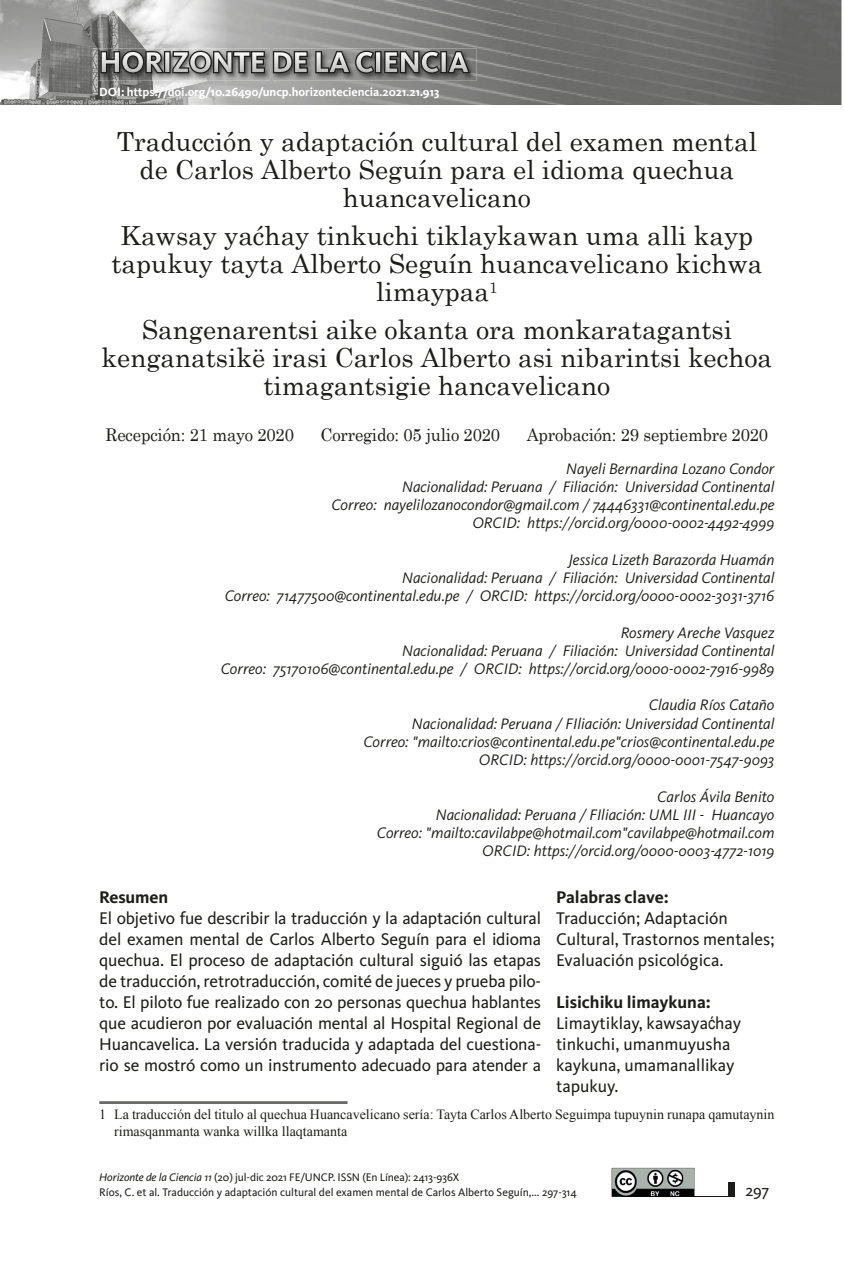
<style>
.page{position:relative;width:844px;height:1265px;background:#fff}
.page>*{position:absolute;margin:0;border:0;box-sizing:border-box;transform-origin:0 0}
.t1{font:700 29.57px "Kievit";color:#fff}
.t2{font:26.25px/28px "Century Schoolbook";color:#1d1d1b;text-align:center}
.t3{font:17.5px/21px "Kievit";color:#1d1d1b}
.t4{font:17.5px "Century Schoolbook";letter-spacing:-.01em;color:#1d1d1b;scale:.95 1}
.t5{font:700 17.5px "Kievit";letter-spacing:-.01em;color:#1d1d1b}
.t6{font:16.62px "Kievit";color:#1d1d1b}
.t7{font:italic 15.75px/18.2px "Kievit";color:#1d1d1b;text-align:right}
.t8{font:14px/16.8px "Times New Roman";color:#1d1d1b}
.t9{font:700 12.25px "Kievit";letter-spacing:-.01em;color:#fff}
.t10{font:11.38px/14.9px "Kievit";color:#1d1d1b}
.s1{font-weight:700}
.s2{font-family:"Arial Narrow"}
.s3{font-style:italic}
</style>
<div class="page">
<img style="left:0;top:0;width:841px;height:105px">
<img style="left:98px;top:48px;width:172px;height:33px">
<img style="left:272px;top:48px;width:204px;height:33px">
<img style="left:270px;top:48px;width:2px;height:33px">
<svg style="left:99px;top:49px;width:277px;height:27px"></svg>
<div style="left:374px;top:51px;width:7px;height:22px;border:3px solid #1d1d1b"></div>
<svg style="left:383px;top:49px;width:89px;height:26px"></svg>
<hr style="left:622px;top:1196px;width:109px;height:1px;background:#1d1d1b">
<div style="left:728px;top:1182px;width:6px;height:15px;background:#1d1d1b"></div>
<img style="left:611px;top:1168px;width:83px;height:29px">
<img style="left:622px;top:1196px;width:72px;height:1px">
<hr style="left:99px;top:1102px;width:248px;height:1px;background:#1d1d1b">
<hr style="left:99px;top:1103px;width:248px;height:1px;background:#1d1d1b">
<h1 class="t1" style="left:99px;top:45px;width:371px">HORIZONTE DE LA CIENCIA</h1>
<p class="t9" style="left:99px;top:84px;width:341px">DOI: https://doi.org/10.26490/uncp.horizonteciencia.2021.21.913</p>
<h2 class="t2" style="left:117px;top:126px;width:641px">Traducción y adaptación cultural del examen mental de Carlos Alberto Seguín para el idioma quechua huancavelicano</h2>
<h2 class="t2" style="left:111px;top:220px;width:652px">Kawsay yaćhay tinkuchi tiklaykawan uma alli kayp tapukuy tayta Alberto Seguín huancavelicano kichwa limaypaa<sup>1</sup></h2>
<h2 class="t2" style="left:102px;top:314px;width:672px">Sangenarentsi aike okanta ora monkaratagantsi kenganatsikë irasi Carlos Alberto asi nibarintsi kechoa timagantsigie hancavelicano</h2>
<p class="t4" style="left:106px;top:420px;width:200px">Recepción: 21 mayo 2020</p>
<p class="t4" style="left:320px;top:420px;width:190px">Corregido: 05 julio 2020</p>
<p class="t4" style="left:526px;top:420px;width:255px">Aprobación: 29 septiembre 2020</p>
<p class="t7" style="left:331px;top:459px;width:444px">Nayeli Bernardina Lozano Condor<br>Nacionalidad: Peruana / Filiación: Universidad Continental<br>Correo: nayelilozanocondor@gmail.com / 74446331@continental.edu.pe ORCID: https://orcid.org/0000-0002-4492-4999</p>
<p class="t7" style="left:225px;top:550px;width:551px">Jessica Lizeth Barazorda Huamán<br>Nacionalidad: Peruana / Filiación: Universidad Continental<br>Correo: 71477500@continental.edu.pe / ORCID: https://orcid.org/0000-0002-3031-3716</p>
<p class="t7" style="left:221px;top:623px;width:555px">Rosmery Areche Vasquez<br>Nacionalidad: Peruana / Filiación: Universidad Continental<br>Correo: 75170106@continental.edu.pe / ORCID: https://orcid.org/0000-0002-7916-9989</p>
<p class="t7" style="left:363px;top:696px;width:412px">Claudia Ríos Cataño<br>Nacionalidad: Peruana / FIliación: Universidad Continental Correo: "mailto:crios@continental.edu.pe"crios@continental.edu.pe ORCID: https://orcid.org/0000-0001-7547-9093</p>
<p class="t7" style="left:377px;top:787px;width:399px">Carlos Ávila Benito<br>Nacionalidad: Peruana / FIliación: UML III - Huancayo<br>Correo: "mailto:cavilabpe@hotmail.com"cavilabpe@hotmail.com ORCID: https://orcid.org/0000-0003-4772-1019</p>
<p class="t5" style="left:99px;top:887px;width:70px">Resumen</p>
<p class="t3" style="left:99px;top:908px;width:443px;text-align:justify">El objetivo fue describir la traducción y la adaptación cultural del examen mental de Carlos Alberto Seguín para el idioma quechua. El proceso de adaptación cultural siguió las etapas de traducción, retrotraducción, comité de jueces y prueba pilo&shy;to. El piloto fue realizado con 20 personas quechua hablantes que acudieron por evaluación mental al Hospital Regional de Huancavelica. La versión traducida y adaptada del cuestiona&shy;rio se mostró como un instrumento adecuado para atender a</p>
<p class="t5" style="left:556px;top:887px;width:114px">Palabras clave:</p>
<p class="t3" style="left:556px;top:908px;width:220px">Traducción; Adaptación<br>Cultural, Trastornos mentales;<br>Evaluación psicológica.</p>
<p class="t3" style="left:556px;top:992px;width:187px"><span class="s1">Lisichiku limaykuna:<br></span>Limaytiklay, kawsaya<span class="s2">ć</span>hay tinkuchi, umanmuyusha kaykuna, umamanallikay tapukuy.</p>
<p class="t8" style="left:114px;top:1106px;width:661px;text-indent:-15px">1 La traducción del titulo al quechua Huancavelicano sería: Tayta Carlos Alberto Seguimpa tupuynin runapa qamutaynin rimasqanmanta wanka willka llaqtamanta</p>
<p class="t10" style="left:99px;top:1170px;width:479px"><span class="s3">Horizonte de la Ciencia 11</span> (20) jul-dic 2021 FE/UNCP. ISSN (En Línea): 2413-936X<br>Ríos, C. et al. Traducción y adaptación cultural del examen mental de Carlos Alberto Seguín,... 297-314</p>
<p class="t6" style="left:745px;top:1181px;width:25px">297</p>
</div>
